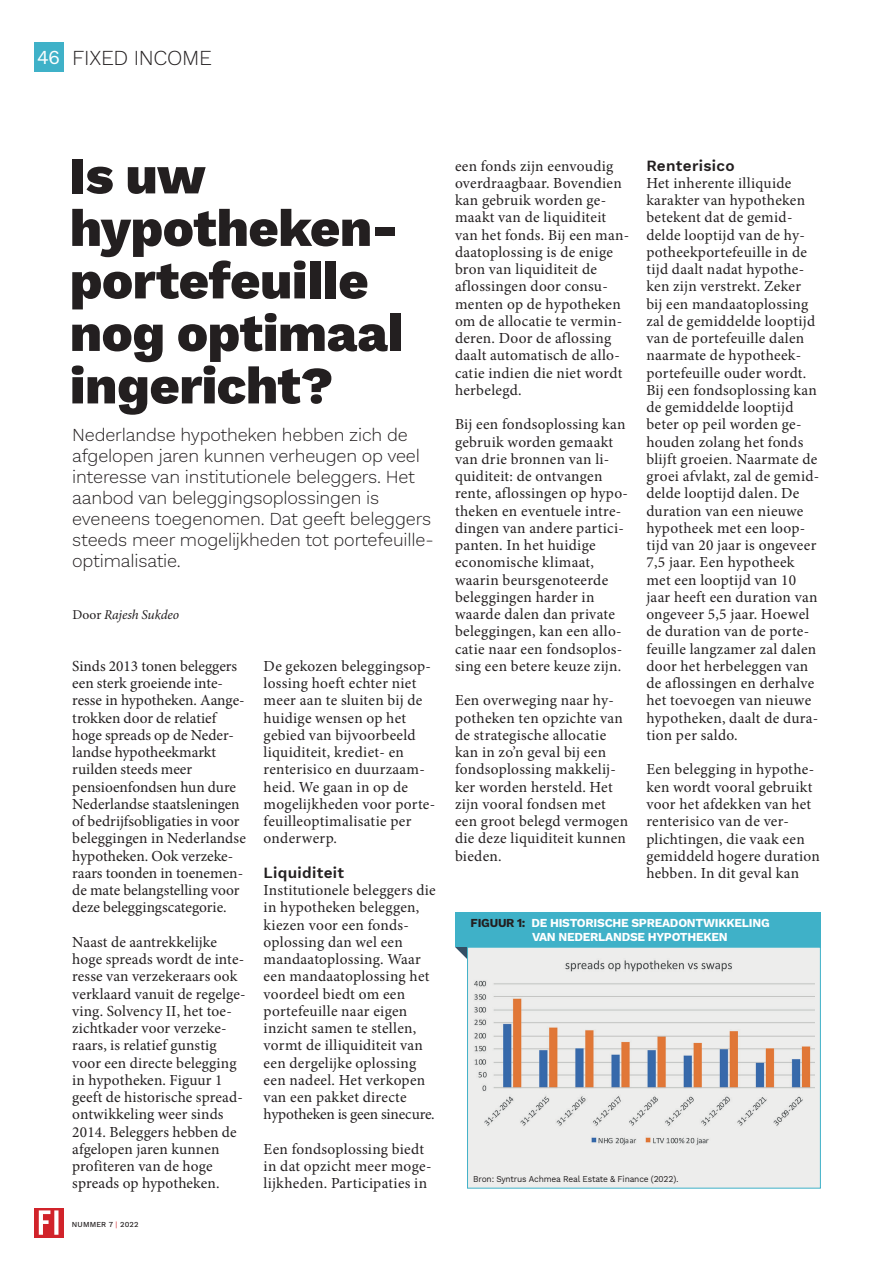
<style>
.page{position:relative;width:893px;height:1263px;background:#fff}
.page>*{position:absolute;margin:0;border:0;box-sizing:border-box;transform-origin:0 0}
.t1{font:800 52.5px/52.5px "Work Sans";letter-spacing:-.01em;color:#231f20}
.t2{font:300 21px "Work Sans";letter-spacing:-.015em;color:#231f20}
.t3{font:300 18px/21px "Work Sans";letter-spacing:-.01em;color:#231f20}
.t4{font:15.3px/17.2px "Minion Pro";letter-spacing:.015em;color:#231f20}
.t5{font:600 15.3px "Work Sans";letter-spacing:.02em;color:#231f20}
.t6{font:italic 13.5px "Minion Pro";letter-spacing:-.005em;color:#231f20}
.t7{font:700 12px/13.5px "Work Sans";letter-spacing:-.02em;color:#fff}
.t8{font:8.85px "Work Sans";letter-spacing:-.02em;color:#231f20;scale:.95 1}
.t9{font:500 7.5px "Work Sans";letter-spacing:.02em;color:#231f20}
.s1{font-weight:400;font-size:19.5px;color:#fff}
.s2{font-style:normal}
.s3{font-weight:400;color:#d1232a}
.s4{color:#231f20}
</style>
<div class="page">
<div style="left:34px;top:43px;width:30px;height:29px;background:#3fb1c8"></div>
<svg style="left:34px;top:1208px;width:30px;height:29px"></svg>
<svg style="left:39px;top:1210px;width:19px;height:25px"></svg>
<svg style="left:455px;top:947px;width:12px;height:12px"></svg>
<div style="left:455px;top:912px;width:366px;height:35px;background:#3fb1c8"></div>
<div style="left:467px;top:947px;width:354px;height:241px;background:#ededec;border:1px solid #3fb1c8"></div>
<img style="left:474px;top:960px;width:341px;height:185px">
<h2 class="t2" style="left:37px;top:42px;width:176px"><span class="s1">46</span> FIXED INCOME</h2>
<h1 class="t1" style="left:69px;top:147px;width:336px">Is uw hypotheken&shy;portefeuille nog optimaal ingericht?</h1>
<p class="t3" style="left:72px;top:424px;width:363px">Nederlandse hypotheken hebben zich de afgelopen jaren kunnen verheugen op veel interesse van institutionele beleggers. Het aanbod van beleggingsoplossingen is eveneens toegenomen. Dat geeft beleggers steeds meer mogelijkheden tot portefeuille&shy;optimalisatie.</p>
<p class="t6" style="left:73px;top:606px;width:108px"><span class="s2">Door</span> Rajesh Sukdeo</p>
<p class="t4" style="left:72px;top:657px;width:175px">Sinds 2013 tonen beleggers een sterk groeiende inte&shy;resse in hypotheken. Aange&shy;trokken door de relatief hoge spreads op de Neder&shy;landse hypotheekmarkt ruilden steeds meer pensioenfondsen hun dure<br>Nederlandse staatsleningen of bedrijfsobligaties in voor beleggingen in Nederlandse hypotheken. Ook verzeke&shy;raars toonden in toenemen&shy;de mate belangstelling voor deze beleggingscategorie.</p>
<p class="t4" style="left:72px;top:933px;width:175px">Naast de aantrekkelijke hoge spreads wordt de inte&shy;resse van verzekeraars ook verklaard vanuit de regelge&shy;ving. Solvency II, het toe&shy;zichtkader voor verzeke&shy;raars, is relatief gunstig voor een directe belegging in hypotheken. Figuur 1 geeft de historische spread&shy;ontwikkeling weer sinds<br>2014. Beleggers hebben de afgelopen jaren kunnen profiteren van de hoge spreads op hypotheken.</p>
<p class="t9" style="left:72px;top:1219px;width:68px">NUMMER 7 <span class="s3">|</span> 2022</p>
<p class="t4" style="left:264px;top:657px;width:173px">De gekozen beleggingsop&shy;lossing hoeft echter niet meer aan te sluiten bij de huidige wensen op het gebied van bijvoorbeeld liquiditeit, krediet- en renterisico en duurzaam&shy;heid. We gaan in op de mogelijkheden voor porte&shy;feuilleoptimalisatie per onderwerp.</p>
<p class="t5" style="left:264px;top:861px;width:82px">Liquiditeit</p>
<p class="t4" style="left:264px;top:882px;width:174px">Institutionele beleggers die in hypotheken beleggen, kiezen voor een fonds&shy;oplossing dan wel een mandaatoplossing. Waar een mandaatoplossing het voordeel biedt om een portefeuille naar eigen inzicht samen te stellen, vormt de illiquiditeit van een dergelijke oplossing een nadeel. Het verkopen van een pakket directe hypotheken is geen sinecure.</p>
<p class="t4" style="left:264px;top:1140px;width:169px">Een fondsoplossing biedt in dat opzicht meer moge&shy;lijkheden. Participaties in</p>
<p class="t4" style="left:455px;top:157px;width:176px">een fonds zijn eenvoudig overdraagbaar. Bovendien kan gebruik worden ge&shy;maakt van de liquiditeit van het fonds. Bij een man&shy;daatoplossing is de enige bron van liquiditeit de aflossingen door consu&shy;menten op de hypotheken om de allocatie te vermin&shy;deren. Door de aflossing daalt automatisch de allo&shy;catie indien die niet wordt herbelegd.</p>
<p class="t4" style="left:455px;top:416px;width:175px">Bij een fondsoplossing kan gebruik worden gemaakt van drie bronnen van li&shy;quiditeit: de ontvangen rente, aflossingen op hypo&shy;theken en eventuele intre&shy;dingen van andere partici&shy;panten. In het huidige economische klimaat, waarin beursgenoteerde beleggingen harder in waarde dalen dan private beleggingen, kan een allo&shy;catie naar een fondsoplos&shy;sing een betere keuze zijn.</p>
<p class="t4" style="left:455px;top:692px;width:175px">Een overweging naar hy&shy;potheken ten opzichte van de strategische allocatie kan in zo’n geval bij een fondsoplossing makkelij&shy;ker worden hersteld. Het zijn vooral fondsen met een groot belegd vermogen die deze liquiditeit kunnen bieden.</p>
<p class="t5" style="left:646px;top:154px;width:90px">Renterisico</p>
<p class="t4" style="left:646px;top:174px;width:175px">Het inherente illiquide karakter van hypotheken betekent dat de gemid&shy;delde looptijd van de hy&shy;potheekportefeuille in de tijd daalt nadat hypothe&shy;ken zijn verstrekt. Zeker bij een mandaatoplossing zal de gemiddelde looptijd van de portefeuille dalen naarmate de hypotheek&shy;portefeuille ouder wordt.<br>Bij een fondsoplossing kan de gemiddelde looptijd beter op peil worden ge&shy;houden zolang het fonds blijft groeien. Naarmate de groei afvlakt, zal de gemid&shy;delde looptijd dalen. De duration van een nieuwe hypotheek met een loop&shy;tijd van 20 jaar is ongeveer<br>7,5 jaar. Een hypotheek met een looptijd van 10 jaar heeft een duration van ongeveer 5,5 jaar. Hoewel de duration van de porte&shy;feuille langzamer zal dalen door het herbeleggen van de aflossingen en derhalve het toevoegen van nieuwe hypotheken, daalt de dura&shy;tion per saldo.</p>
<p class="t4" style="left:646px;top:761px;width:175px">Een belegging in hypothe&shy;ken wordt vooral gebruikt voor het afdekken van het renterisico van de ver&shy;plichtingen, die vaak een gemiddeld hogere duration hebben. In dit geval kan</p>
<p class="t7" style="left:532px;top:916px;width:239px;text-indent:-61px"><span class="s4">FIGUUR 1:</span> DE HISTORISCHE SPREADONTWIKKELING<br>VAN NEDERLANDSE HYPOTHEKEN</p>
<p class="t8" style="left:473px;top:1172px;width:218px">Bron: Syntrus Achmea Real Estate &amp; Finance (2022).</p>
</div>
